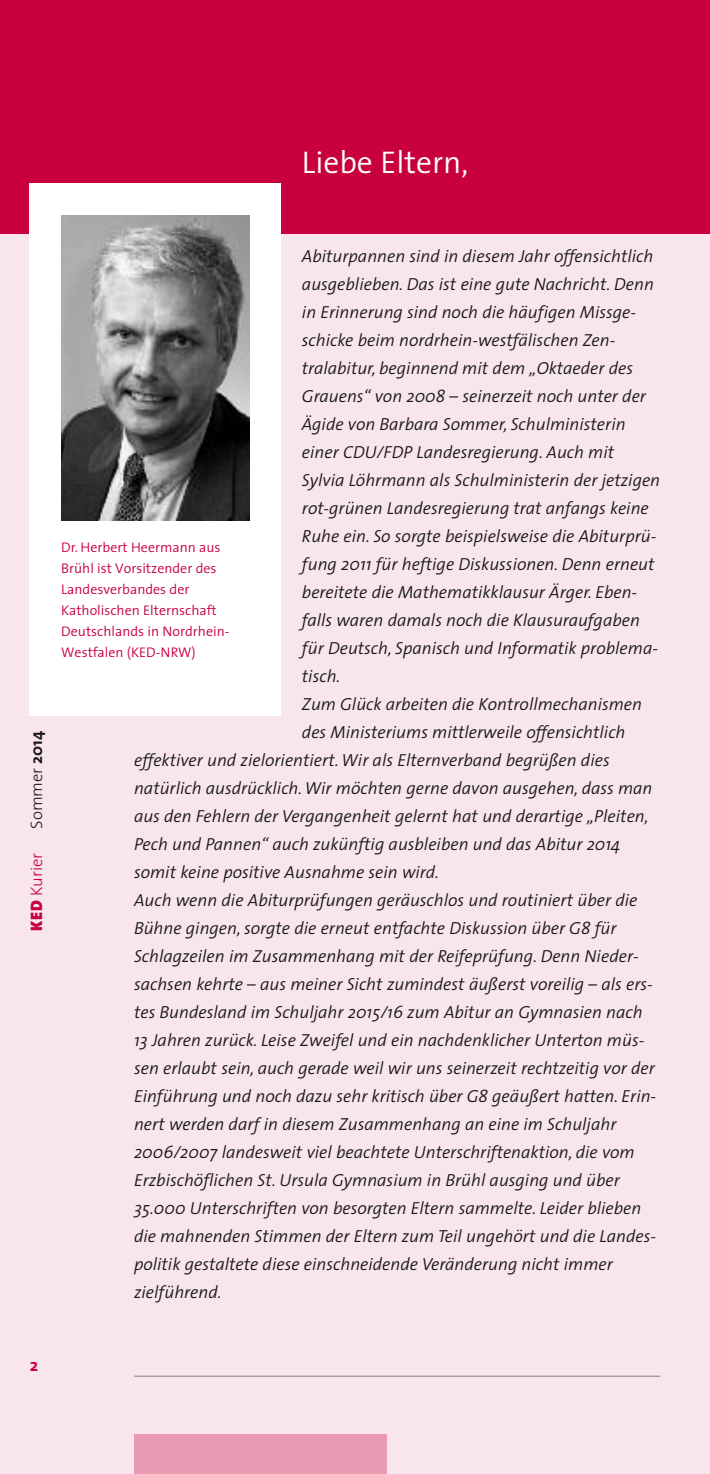
<style>
.page{position:relative;width:710px;height:1474px;background:#fff}
.page>*{position:absolute;margin:0;border:0;box-sizing:border-box;transform-origin:0 0}
.t1{font:300 31.5px "The Sans";color:#fff}
.t2{font:italic 300 17.5px "The Sans";color:#191919}
.t3{font:700 17.5px "The Sans";color:#c8003f}
.t4{font:300 16.62px "The Sans";color:#191919}
.t5{font:300 16.62px "The Sans";color:#c8003f}
.t6{font:300 14px/21px "The Sans";color:#c8003f}
.s1{font-weight:700}
.s2{font-weight:900}
</style>
<div class="page">
<div style="left:0;top:149px;width:709px;height:1324px;background:#f9e6ec"></div>
<hr style="left:134px;top:1375px;width:526px;height:1px;background:#808080">
<div style="left:134px;top:1434px;width:252px;height:39px;background:#e999b2"></div>
<div style="left:0;top:0;width:709px;height:233px;background:#c8003f"></div>
<div style="left:30px;top:184px;width:251px;height:531px;background:#fff"></div>
<img style="left:61px;top:215px;width:188px;height:305px">
<h1 class="t1" style="left:302px;top:151px;width:168px">Liebe Eltern,</h1>
<p class="t4" style="left:30px;top:828px;width:100px;rotate:-90deg">Sommer <span class="s1">2014</span></p>
<p class="t5" style="left:30px;top:931px;width:80px;rotate:-90deg"><span class="s2">KED</span> Kurier</p>
<p class="t2" style="left:302px;top:249px;width:353px">Abiturpannen sind in diesem Jahr offensichtlich</p>
<p class="t2" style="left:302px;top:277px;width:353px">ausgeblieben. Das ist eine gute Nachricht. Denn</p>
<p class="t2" style="left:302px;top:305px;width:336px">in Erinnerung sind noch die häufigen Missge-</p>
<p class="t2" style="left:302px;top:333px;width:315px">schicke beim nordrhein-westfälischen Zen-</p>
<p class="t2" style="left:302px;top:361px;width:333px">tralabitur, beginnend mit dem „Oktaeder des</p>
<p class="t2" style="left:302px;top:389px;width:345px">Grauens“ von 2008 – seinerzeit noch unter der</p>
<p class="t2" style="left:302px;top:417px;width:325px">Ägide von Barbara Sommer, Schulministerin</p>
<p class="t2" style="left:302px;top:445px;width:313px">einer CDU/FDP Landesregierung. Auch mit</p>
<p class="t2" style="left:302px;top:473px;width:359px">Sylvia Löhrmann als Schulministerin der jetzigen</p>
<p class="t2" style="left:302px;top:501px;width:348px">rot-grünen Landesregierung trat anfangs keine</p>
<p class="t2" style="left:302px;top:529px;width:356px">Ruhe ein. So sorgte beispielsweise die Abiturprü-</p>
<p class="t2" style="left:302px;top:557px;width:354px">fung 2011 für heftige Diskussionen. Denn erneut</p>
<p class="t2" style="left:302px;top:585px;width:337px">bereitete die Mathematikklausur Ärger. Eben-</p>
<p class="t2" style="left:302px;top:613px;width:339px">falls waren damals noch die Klausuraufgaben</p>
<p class="t2" style="left:302px;top:641px;width:357px">für Deutsch, Spanisch und Informatik problema-</p>
<p class="t2" style="left:302px;top:669px;width:40px">tisch.</p>
<p class="t2" style="left:302px;top:697px;width:341px">Zum Glück arbeiten die Kontrollmechanismen</p>
<p class="t2" style="left:302px;top:725px;width:325px">des Ministeriums mittlerweile offensichtlich</p>
<p class="t2" style="left:134px;top:753px;width:477px">effektiver und zielorientiert.Wir als Elternverband begrüßen dies</p>
<p class="t2" style="left:134px;top:781px;width:520px">natürlich ausdrücklich.Wir möchten gerne davon ausgehen, dass man</p>
<p class="t2" style="left:134px;top:809px;width:516px">aus den Fehlern der Vergangenheit gelernt hat und derartige „Pleiten,</p>
<p class="t2" style="left:134px;top:837px;width:488px">Pech und Pannen“ auch zukünftig ausbleiben und das Abitur 2014</p>
<p class="t2" style="left:134px;top:865px;width:306px">somit keine positive Ausnahme sein wird.</p>
<p class="t2" style="left:134px;top:893px;width:504px">Auch wenn die Abiturprüfungen geräuschlos und routiniert über die</p>
<p class="t2" style="left:134px;top:921px;width:484px">Bühne gingen, sorgte die erneut entfachte Diskussion über G8 für</p>
<p class="t2" style="left:134px;top:949px;width:506px">Schlagzeilen im Zusammenhang mit der Reifeprüfung. Denn Nieder-</p>
<p class="t2" style="left:134px;top:977px;width:520px">sachsen kehrte – aus meiner Sicht zumindest äußerst voreilig – als ers-</p>
<p class="t2" style="left:134px;top:1005px;width:510px">tes Bundesland im Schuljahr 2015/16 zum Abitur an Gymnasien nach</p>
<p class="t2" style="left:134px;top:1033px;width:511px">13 Jahren zurück. Leise Zweifel und ein nachdenklicher Unterton müs-</p>
<p class="t2" style="left:134px;top:1061px;width:522px">sen erlaubt sein, auch gerade weil wir uns seinerzeit rechtzeitig vor der</p>
<p class="t2" style="left:134px;top:1089px;width:523px">Einführung und noch dazu sehr kritisch über G8 geäußert hatten. Erin-</p>
<p class="t2" style="left:134px;top:1117px;width:484px">nert werden darf in diesem Zusammenhang an eine im Schuljahr</p>
<p class="t2" style="left:134px;top:1145px;width:502px">2006/2007 landesweit viel beachtete Unterschriftenaktion, die vom</p>
<p class="t2" style="left:134px;top:1173px;width:487px">Erzbischöflichen St. Ursula Gymnasium in Brühl ausging und über</p>
<p class="t2" style="left:134px;top:1201px;width:508px">35.000 Unterschriften von besorgten Eltern sammelte. Leider blieben</p>
<p class="t2" style="left:134px;top:1229px;width:523px">die mahnenden Stimmen der Eltern zum Teil ungehört und die Landes-</p>
<p class="t2" style="left:134px;top:1257px;width:480px">politik gestaltete diese einschneidende Veränderung nicht immer</p>
<p class="t2" style="left:134px;top:1285px;width:89px">zielführend.</p>
<p class="t6" style="left:61px;top:538px;width:169px">Dr. Herbert Heermann aus<br>Brühl ist Vorsitzender des<br>Landesverbandes der<br>Katholischen Elternschaft<br>Deutschlands in Nordrhein-<br>Westfalen (KED-NRW)</p>
<p class="t3" style="left:30px;top:1357px;width:10px">2</p>
</div>
